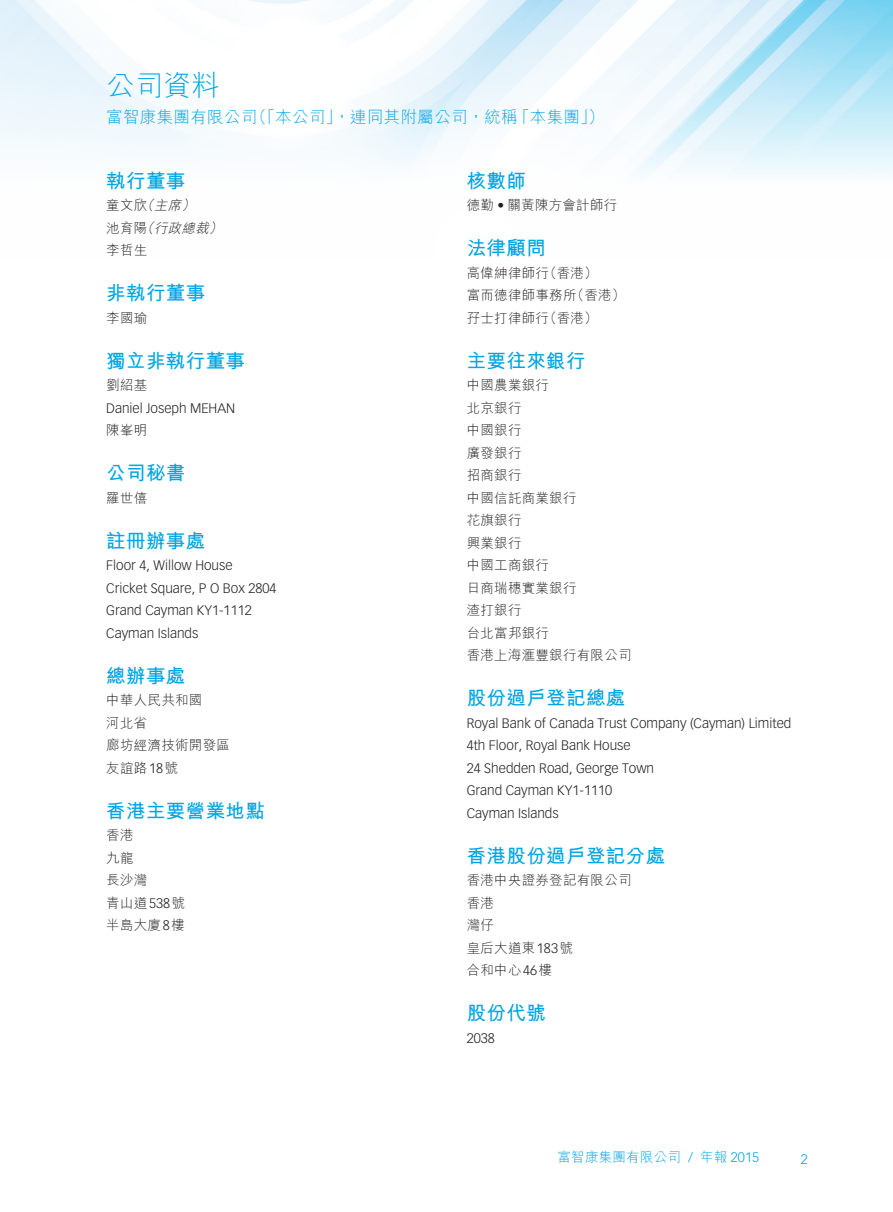
<style>
.page{position:relative;width:893px;height:1212px;background:#fff}
.page>*{position:absolute;margin:0;border:0;box-sizing:border-box;transform-origin:0 0}
.t1{font:300 28.5px "M Hei HK";color:#00a5e3}
._01_H1{font:700 19.5px "M Hei HK";letter-spacing:.02em;color:#00a5e3}
.t2{font:300 16.5px "M Hei HK";letter-spacing:.02em;color:#00a5e3}
._00_txt{font:300 13.5px "Vectora LT Std";color:#231f20}
._00_txt-2{font:300 13.5px "M Hei HK";letter-spacing:.02em;color:#231f20}
.t3{font:300 13.5px "M Hei HK";letter-spacing:.02em;color:#00a5e3}
._00_txt-3{font:italic 300 13.5px "M Hei HK";color:#231f20}
.t4{font:300 13.5px "Vectora LT Std";color:#00a5e3}
.s1{font-style:normal}
.s2{font-family:"Vectora LT Std"}
</style>
<div class="page">
<img style="left:0;top:0;width:893px;height:175px">
<p class="t1" style="left:106px;top:71px;width:115px">公司資料</p>
<p class="t2" style="left:106px;top:109px;width:500px">富智康集團有限公司（「本公司」，連同其附屬公司，統稱「本集團」）</p>
<p class="_01_H1" style="left:106px;top:166px;width:81px">執行董事</p>
<p class="_00_txt-3" style="left:106px;top:198px;width:93px"><span class="s1">童文欣</span>（主席）</p>
<p class="_00_txt-3" style="left:106px;top:221px;width:120px"><span class="s1">池育陽</span>（行政總裁）</p>
<p class="_00_txt-2" style="left:106px;top:243px;width:43px">李哲生</p>
<p class="_01_H1" style="left:106px;top:279px;width:101px">非執行董事</p>
<p class="_00_txt-2" style="left:106px;top:311px;width:43px">李國瑜</p>
<p class="_01_H1" style="left:106px;top:346px;width:140px">獨立非執行董事</p>
<p class="_00_txt-2" style="left:106px;top:378px;width:43px">劉紹基</p>
<p class="_00_txt" style="left:106px;top:400px;width:130px">Daniel Joseph MEHAN</p>
<p class="_00_txt-2" style="left:106px;top:423px;width:43px">陳峯明</p>
<p class="_01_H1" style="left:106px;top:459px;width:81px">公司秘書</p>
<p class="_00_txt-2" style="left:106px;top:491px;width:43px">羅世僖</p>
<p class="_01_H1" style="left:106px;top:526px;width:101px">註冊辦事處</p>
<p class="_00_txt" style="left:106px;top:557px;width:128px">Floor 4, Willow House</p>
<p class="_00_txt" style="left:106px;top:580px;width:172px">Cricket Square, P O Box 2804</p>
<p class="_00_txt" style="left:106px;top:602px;width:147px">Grand Cayman KY1-1112</p>
<p class="_00_txt" style="left:106px;top:625px;width:94px">Cayman Islands</p>
<p class="_01_H1" style="left:106px;top:661px;width:81px">總辦事處</p>
<p class="_00_txt-2" style="left:106px;top:693px;width:98px">中華人民共和國</p>
<p class="_00_txt-2" style="left:106px;top:716px;width:43px">河北省</p>
<p class="_00_txt-2" style="left:106px;top:738px;width:125px">廊坊經濟技術開發區</p>
<p class="_00_txt-2" style="left:106px;top:761px;width:73px">友誼路<span class="s2">18</span>號</p>
<p class="_01_H1" style="left:106px;top:796px;width:160px">香港主要營業地點</p>
<p class="_00_txt-2" style="left:106px;top:828px;width:29px">香港</p>
<p class="_00_txt-2" style="left:106px;top:851px;width:29px">九龍</p>
<p class="_00_txt-2" style="left:106px;top:873px;width:43px">長沙灣</p>
<p class="_00_txt-2" style="left:106px;top:896px;width:80px">青山道<span class="s2">538</span>號</p>
<p class="_00_txt-2" style="left:106px;top:918px;width:80px">半島大廈<span class="s2">8</span>樓</p>
<p class="_01_H1" style="left:467px;top:166px;width:61px">核數師</p>
<p class="_00_txt-2" style="left:467px;top:198px;width:152px">德勤 <span class="s2">•</span> 關黃陳方會計師行</p>
<p class="_01_H1" style="left:467px;top:234px;width:81px">法律顧問</p>
<p class="_00_txt-2" style="left:467px;top:266px;width:132px">高偉紳律師行（香港）</p>
<p class="_00_txt-2" style="left:467px;top:288px;width:160px">富而德律師事務所（香港）</p>
<p class="_00_txt-2" style="left:467px;top:311px;width:132px">孖士打律師行（香港）</p>
<p class="_01_H1" style="left:467px;top:346px;width:120px">主要往來銀行</p>
<p class="_00_txt-2" style="left:467px;top:378px;width:84px">中國農業銀行</p>
<p class="_00_txt-2" style="left:467px;top:401px;width:56px">北京銀行</p>
<p class="_00_txt-2" style="left:467px;top:423px;width:56px">中國銀行</p>
<p class="_00_txt-2" style="left:467px;top:446px;width:56px">廣發銀行</p>
<p class="_00_txt-2" style="left:467px;top:468px;width:56px">招商銀行</p>
<p class="_00_txt-2" style="left:467px;top:491px;width:111px">中國信託商業銀行</p>
<p class="_00_txt-2" style="left:467px;top:513px;width:56px">花旗銀行</p>
<p class="_00_txt-2" style="left:467px;top:536px;width:56px">興業銀行</p>
<p class="_00_txt-2" style="left:467px;top:558px;width:84px">中國工商銀行</p>
<p class="_00_txt-2" style="left:467px;top:581px;width:111px">日商瑞穗實業銀行</p>
<p class="_00_txt-2" style="left:467px;top:603px;width:56px">渣打銀行</p>
<p class="_00_txt-2" style="left:467px;top:626px;width:84px">台北富邦銀行</p>
<p class="_00_txt-2" style="left:467px;top:648px;width:166px">香港上海滙豐銀行有限公司</p>
<p class="_01_H1" style="left:467px;top:684px;width:160px">股份過戶登記總處</p>
<p class="_00_txt" style="left:467px;top:715px;width:326px">Royal Bank of Canada Trust Company (Cayman) Limited</p>
<p class="_00_txt" style="left:467px;top:737px;width:166px">4th Floor, Royal Bank House</p>
<p class="_00_txt" style="left:467px;top:760px;width:189px">24 Shedden Road, George Town</p>
<p class="_00_txt" style="left:467px;top:782px;width:147px">Grand Cayman KY1-1110</p>
<p class="_00_txt" style="left:467px;top:805px;width:94px">Cayman Islands</p>
<p class="_01_H1" style="left:467px;top:841px;width:200px">香港股份過戶登記分處</p>
<p class="_00_txt-2" style="left:467px;top:873px;width:166px">香港中央證券登記有限公司</p>
<p class="_00_txt-2" style="left:467px;top:896px;width:29px">香港</p>
<p class="_00_txt-2" style="left:467px;top:918px;width:29px">灣仔</p>
<p class="_00_txt-2" style="left:467px;top:941px;width:108px">皇后大道東<span class="s2">183</span>號</p>
<p class="_00_txt-2" style="left:467px;top:963px;width:87px">合和中心<span class="s2">46</span>樓</p>
<p class="_01_H1" style="left:467px;top:999px;width:81px">股份代號</p>
<p class="_00_txt" style="left:467px;top:1030px;width:30px">2038</p>
<p class="t3" style="left:557px;top:1150px;width:203px">富智康集團有限公司 <span class="s2">/</span> 年報 <span class="s2">2015</span></p>
<p class="t4" style="left:801px;top:1151px;width:9px">2</p>
</div>
